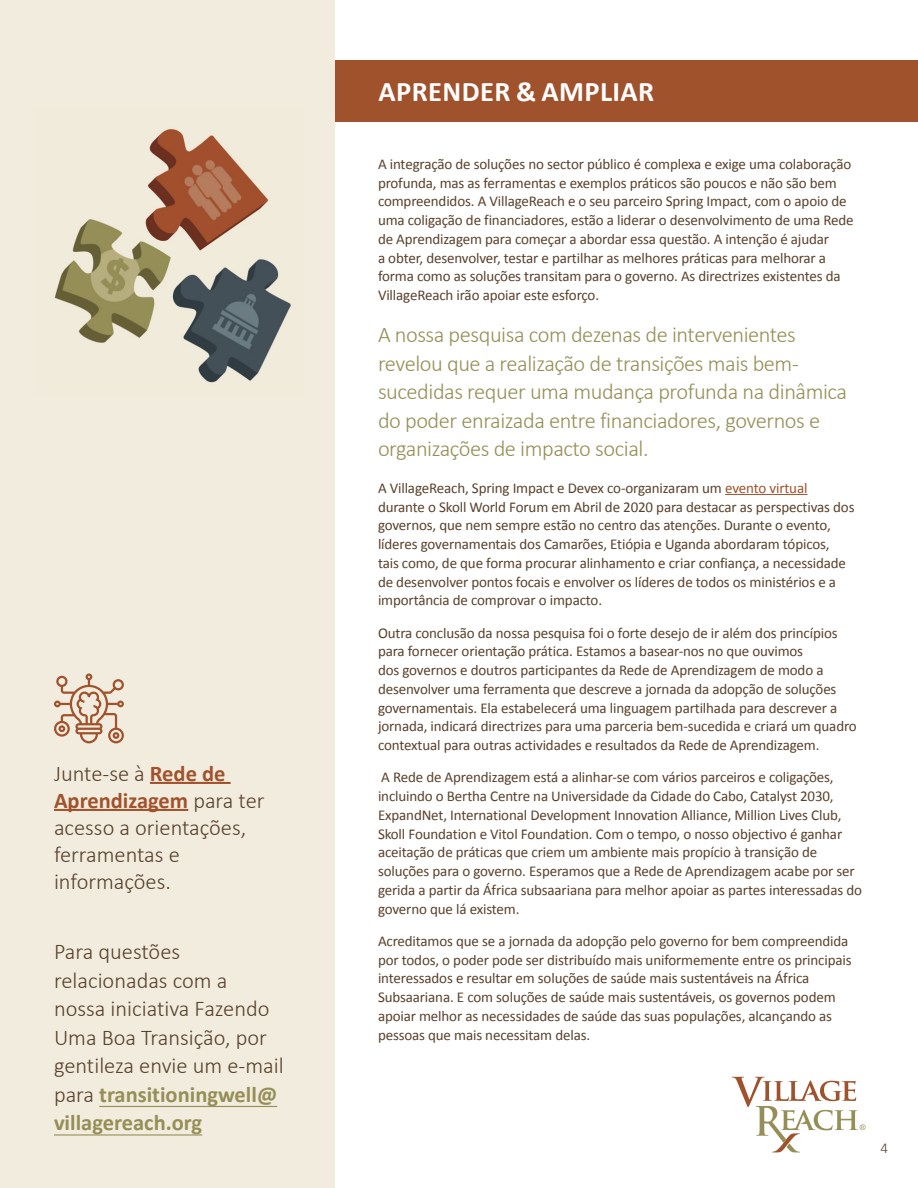
<style>
.page{position:relative;width:918px;height:1188px;background:#fff}
.page>*{position:absolute;margin:0;border:0;box-sizing:border-box;transform-origin:0 0}
.t1{font:700 28.5px "Calibri";letter-spacing:.015em;color:#fff}
.PullQuote{font:300 22.5px/28.5px "Calibri";letter-spacing:-.02em;color:#968e56}
.PullQuote-2{font:300 22.5px/28.5px "Calibri";color:#59412b}
.CTA2{font:300 22.5px/27px "Calibri";color:#59412b}
.Body{font:15px/18.8px "Calibri";letter-spacing:-.01em;color:#59412b}
.t2{font:300 15px "Calibri";color:#59412b}
.s1{font-weight:700;color:#a0522c}
.s2{font-weight:700;color:#968e56}
.s3{color:#a0522c}
</style>
<div class="page">
<div style="left:320px;top:60px;width:598px;height:62px;background:#a0522c"></div>
<div style="left:0;top:0;width:335px;height:1188px;background:#f1ecde"></div>
<hr style="left:725px;top:494px;width:83px;height:1px;background:#a0522c">
<hr style="left:150px;top:782px;width:81px;height:2px;background:#a0522c">
<hr style="left:54px;top:809px;width:134px;height:2px;background:#a0522c">
<hr style="left:99px;top:1106px;width:178px;height:1px;background:#968e56">
<hr style="left:54px;top:1134px;width:148px;height:2px;background:#968e56">
<svg style="left:54px;top:673px;width:70px;height:70px"></svg>
<img style="left:54px;top:128px;width:237px;height:255px">
<svg style="left:732px;top:1077px;width:133px;height:75px"></svg>
<p class="CTA2" style="left:54px;top:759px;width:212px">Junte-se à <span class="s1">Rede de<br>Aprendizagem</span> para ter acesso a orientações, ferramentas e informações.</p>
<p class="PullQuote-2" style="left:54px;top:937px;width:231px">Para questões relacionadas com a nossa iniciativa Fazendo<br>Uma Boa Transição, por gentileza envie um e-mail para <span class="s2">transitioningwell@ villagereach.org</span></p>
<p class="t1" style="left:379px;top:73px;width:277px">APRENDER &amp; AMPLIAR</p>
<p class="Body" style="left:378px;top:154px;width:477px">A integração de soluções no sector público é complexa e exige uma colaboração profunda, mas as ferramentas e exemplos práticos são poucos e não são bem compreendidos. A VillageReach e o seu parceiro Spring Impact, com o apoio de uma coligação de financiadores, estão a liderar o desenvolvimento de uma Rede de Aprendizagem para começar a abordar essa questão. A intenção é ajudar<br>a obter, desenvolver, testar e partilhar as melhores práticas para melhorar a forma como as soluções transitam para o governo. As directrizes existentes da VillageReach irão apoiar este esforço.</p>
<p class="PullQuote" style="left:378px;top:319px;width:471px">A nossa pesquisa com dezenas de intervenientes revelou que a realização de transições mais bem&shy;sucedidas requer uma mudança profunda na dinâmica do poder enraizada entre financiadores, governos e organizações de impacto social.</p>
<p class="Body" style="left:378px;top:478px;width:478px">A VillageReach, Spring Impact e Devex co-organizaram um <span class="s3">evento virtual </span>durante o Skoll World Forum em Abril de 2020 para destacar as perspectivas dos governos, que nem sempre estão no centro das atenções. Durante o evento, líderes governamentais dos Camarões, Etiópia e Uganda abordaram tópicos,<br>tais como, de que forma procurar alinhamento e criar confiança, a necessidade de desenvolver pontos focais e envolver os líderes de todos os ministérios e a importância de comprovar o impacto.</p>
<p class="Body" style="left:378px;top:623px;width:480px">Outra conclusão da nossa pesquisa foi o forte desejo de ir além dos princípios para fornecer orientação prática. Estamos a basear-nos no que ouvimos<br>dos governos e doutros participantes da Rede de Aprendizagem de modo a desenvolver uma ferramenta que descreve a jornada da adopção de soluções governamentais. Ela estabelecerá uma linguagem partilhada para descrever a jornada, indicará directrizes para uma parceria bem-sucedida e criará um quadro contextual para outras actividades e resultados da Rede de Aprendizagem.</p>
<p class="Body" style="left:378px;top:768px;width:485px">A Rede de Aprendizagem está a alinhar-se com vários parceiros e coligações, incluindo o Bertha Centre na Universidade da Cidade do Cabo, Catalyst 2030, ExpandNet, International Development Innovation Alliance, Million Lives Club, Skoll Foundation e Vitol Foundation. Com o tempo, o nosso objectivo é ganhar aceitação de práticas que criem um ambiente mais propício à transição de soluções para o governo. Esperamos que a Rede de Aprendizagem acabe por ser gerida a partir da África subsaariana para melhor apoiar as partes interessadas do governo que lá existem.</p>
<p class="Body" style="left:378px;top:931px;width:475px">Acreditamos que se a jornada da adopção pelo governo for bem compreendida por todos, o poder pode ser distribuído mais uniformemente entre os principais interessados e resultar em soluções de saúde mais sustentáveis na África Subsaariana. E com soluções de saúde mais sustentáveis, os governos podem apoiar melhor as necessidades de saúde das suas populações, alcançando as pessoas que mais necessitam delas.</p>
<p class="t2" style="left:880px;top:1138px;width:9px">4</p>
</div>
